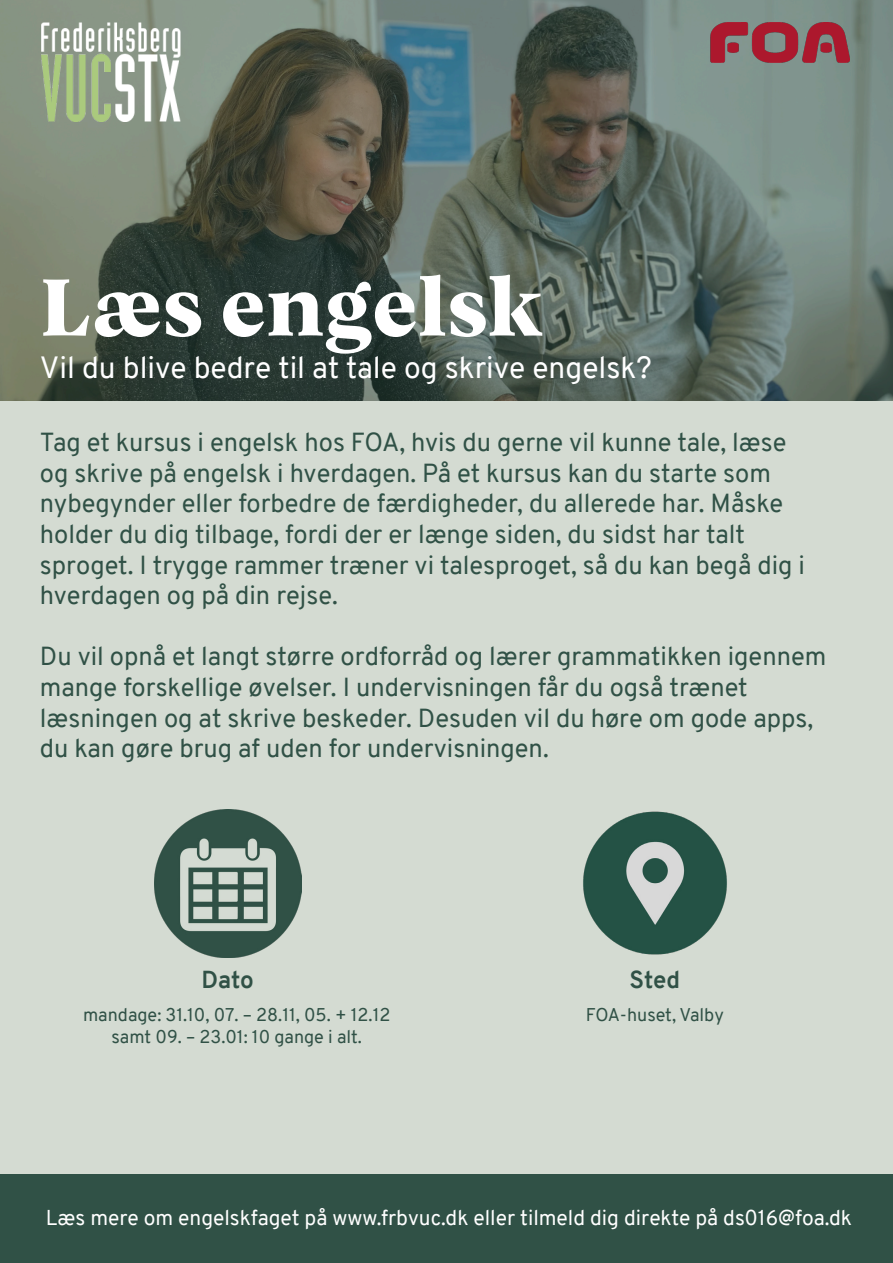
<style>
.page{position:relative;width:893px;height:1263px;background:#d4dbd2}
.page>*{position:absolute;margin:0;border:0;box-sizing:border-box;transform-origin:0 0}
.t1{font:800 82.5px "Vesterbro";color:#fff}
.t2{font:30px "Overpass";color:#fff}
.t3{font:25.5px/30.6px "Overpass";color:#305146}
.t4{font:700 24px "Overpass";letter-spacing:-.005em;color:#305146}
.t5{font:21px "Overpass";color:#fff}
.t6{font:18px/21.6px "Overpass";color:#305146;text-align:center}
</style>
<div class="page">
<svg style="left:0;top:0;width:893px;height:400px;background:#5d6a60"></svg>
<img style="left:41px;top:22px;width:139px;height:99px">
<img style="left:710px;top:22px;width:139px;height:40px">
<img style="left:154px;top:809px;width:147px;height:148px">
<img style="left:583px;top:811px;width:144px;height:144px">
<div style="left:0;top:1174px;width:893px;height:89px;background:#305146"></div>
<p class="t1" style="left:40px;top:246px;width:505px">Læs engelsk</p>
<p class="t2" style="left:40px;top:347px;width:613px">Vil du blive bedre til at tale og skrive engelsk?</p>
<p class="t3" style="left:40px;top:427px;width:767px">Tag et kursus i engelsk hos FOA, hvis du gerne vil kunne tale, læse og skrive på engelsk i hverdagen. På et kursus kan du starte som nybegynder eller forbedre de færdigheder, du allerede har. Måske holder du dig tilbage, fordi der er længe siden, du sidst har talt sproget. I trygge rammer træner vi talesproget, så du kan begå dig i hverdagen og på din rejse.</p>
<p class="t3" style="left:40px;top:641px;width:788px">Du vil opnå et langt større ordforråd og lærer grammatikken igennem mange forskellige øvelser. I undervisningen får du også trænet læsningen og at skrive beskeder. Desuden vil du høre om gode apps, du kan gøre brug af uden for undervisningen.</p>
<p class="t4" style="left:202px;top:963px;width:54px">Dato</p>
<p class="t4" style="left:629px;top:963px;width:52px">Sted</p>
<p class="t6" style="left:83px;top:1004px;width:309px">mandage: 31.10, 07. – 28.11, 05. + 12.12 samt 09. – 23.01: 10 gange i alt.</p>
<p class="t6" style="left:586px;top:1004px;width:140px">FOA-huset, Valby</p>
<p class="t5" style="left:46px;top:1202px;width:808px">Læs mere om engelskfaget på www.frbvuc.dk eller tilmeld dig direkte på ds016@foa.dk</p>
</div>
